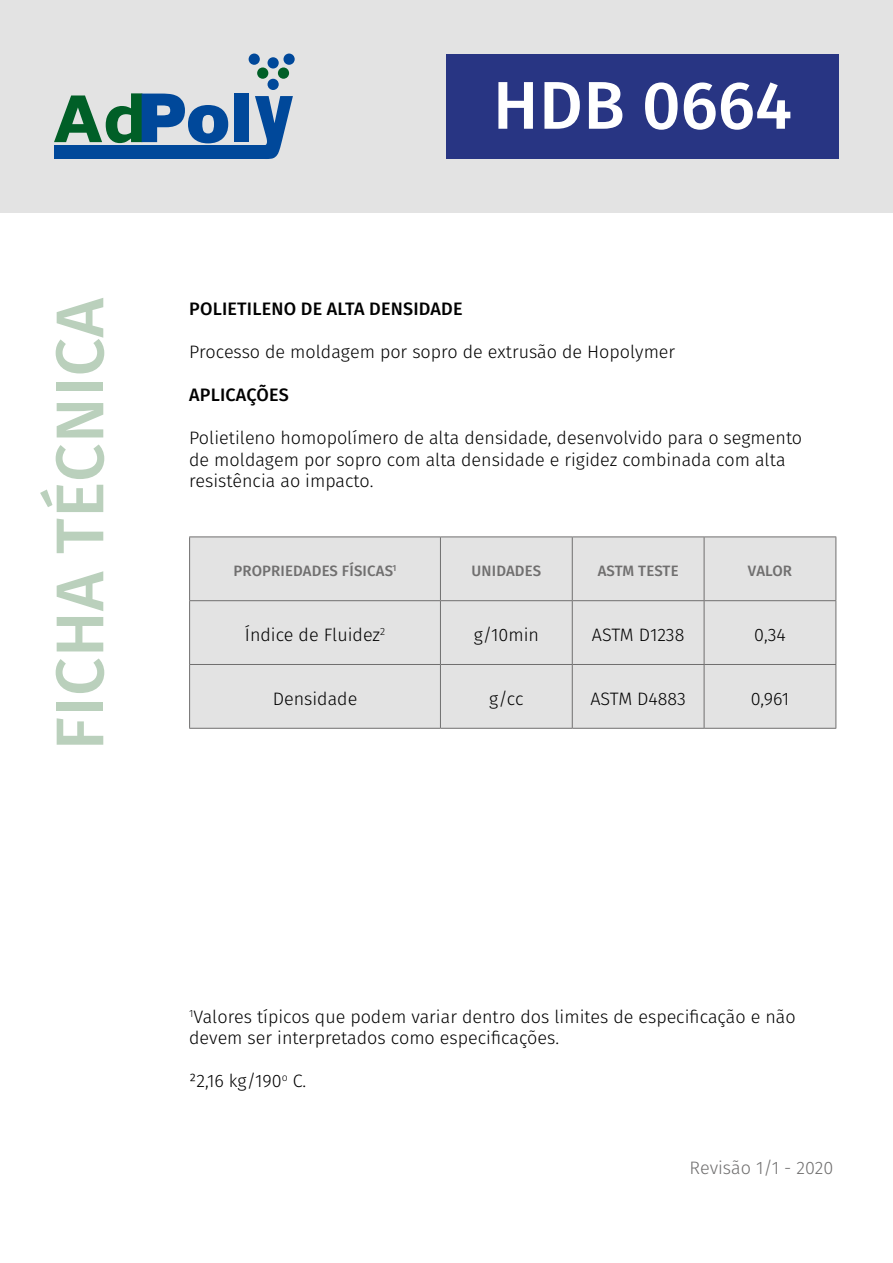
<style>
.page{position:relative;width:893px;height:1263px;background:#fff}
.page>*{position:absolute;margin:0;border:0;box-sizing:border-box;transform-origin:0 0}
.t1{font:500 67.5px "Fira Sans";letter-spacing:.01em;color:#bad0bc}
.t2{font:500 67.5px "Fira Sans";color:#fff}
.t3{font:300 18px/21.6px "Fira Sans";color:#000}
.t4{font:500 18px "Fira Sans";letter-spacing:.01em;color:#000}
.t5{font:300 18px "Fira Sans";color:#706f6f}
.t6{font:500 15px "Fira Sans";letter-spacing:.01em;color:#706f6f}
</style>
<div class="page">
<div style="left:0;top:0;width:893px;height:213px;background:#e3e3e3"></div>
<svg style="left:54px;top:93px;width:174px;height:50px"></svg>
<div style="left:234px;top:94px;width:15px;height:48px;background:#00489a"></div>
<div style="left:54px;top:145px;width:212px;height:14px;background:#00489a"></div>
<svg style="left:255px;top:96px;width:38px;height:63px"></svg>
<div style="left:268px;top:79px;width:11px;height:11px;background:#00489a;border-radius:50%"></div>
<div style="left:257px;top:67px;width:11px;height:12px;background:#005f27;border-radius:50%"></div>
<div style="left:278px;top:67px;width:11px;height:12px;background:#005f27;border-radius:50%"></div>
<div style="left:249px;top:54px;width:11px;height:11px;background:#00489a;border-radius:50%"></div>
<div style="left:283px;top:54px;width:12px;height:11px;background:#00489a;border-radius:50%"></div>
<div style="left:268px;top:57px;width:11px;height:12px;background:#00489a;border-radius:50%"></div>
<div style="left:190px;top:537px;width:645px;height:191px;background:#e3e3e3"></div>
<hr style="left:189px;top:536px;width:251px;height:1px;background:#706f6f">
<hr style="left:189px;top:537px;width:1px;height:63px;background:#706f6f">
<hr style="left:440px;top:536px;width:132px;height:1px;background:#706f6f">
<hr style="left:440px;top:537px;width:1px;height:63px;background:#706f6f">
<hr style="left:572px;top:536px;width:132px;height:1px;background:#706f6f">
<hr style="left:572px;top:537px;width:1px;height:63px;background:#706f6f">
<hr style="left:704px;top:536px;width:132px;height:1px;background:#706f6f">
<hr style="left:704px;top:537px;width:1px;height:63px;background:#706f6f">
<hr style="left:835px;top:537px;width:1px;height:63px;background:#706f6f">
<hr style="left:189px;top:600px;width:251px;height:1px;background:#706f6f">
<hr style="left:189px;top:601px;width:1px;height:63px;background:#706f6f">
<hr style="left:440px;top:600px;width:132px;height:1px;background:#706f6f">
<hr style="left:440px;top:601px;width:1px;height:63px;background:#706f6f">
<hr style="left:572px;top:600px;width:132px;height:1px;background:#706f6f">
<hr style="left:572px;top:601px;width:1px;height:63px;background:#706f6f">
<hr style="left:704px;top:600px;width:132px;height:1px;background:#706f6f">
<hr style="left:704px;top:601px;width:1px;height:63px;background:#706f6f">
<hr style="left:835px;top:601px;width:1px;height:63px;background:#706f6f">
<hr style="left:189px;top:664px;width:251px;height:1px;background:#706f6f">
<hr style="left:189px;top:665px;width:1px;height:63px;background:#706f6f">
<hr style="left:440px;top:664px;width:132px;height:1px;background:#706f6f">
<hr style="left:440px;top:665px;width:1px;height:63px;background:#706f6f">
<hr style="left:572px;top:664px;width:132px;height:1px;background:#706f6f">
<hr style="left:572px;top:665px;width:1px;height:63px;background:#706f6f">
<hr style="left:704px;top:664px;width:132px;height:1px;background:#706f6f">
<hr style="left:704px;top:665px;width:1px;height:63px;background:#706f6f">
<hr style="left:835px;top:665px;width:1px;height:63px;background:#706f6f">
<hr style="left:189px;top:728px;width:251px;height:1px;background:#706f6f">
<hr style="left:440px;top:728px;width:132px;height:1px;background:#706f6f">
<hr style="left:572px;top:728px;width:132px;height:1px;background:#706f6f">
<hr style="left:704px;top:728px;width:132px;height:1px;background:#706f6f">
<div style="left:446px;top:54px;width:393px;height:104px;background:#283583"></div>
<h1 class="t1" style="left:26px;top:750px;width:454px;rotate:-90deg">FICHA TÉCNICA</h1>
<h1 class="t2" style="left:493px;top:51px;width:301px">HDB 0664</h1>
<p class="t4" style="left:189px;top:294px;width:275px">POLIETILENO DE ALTA DENSIDADE</p>
<p class="t3" style="left:189px;top:340px;width:488px">Processo de moldagem por sopro de extrusão de Hopolymer</p>
<p class="t4" style="left:189px;top:380px;width:101px">APLICAÇÕES</p>
<p class="t3" style="left:189px;top:427px;width:614px">Polietileno homopolímero de alta densidade, desenvolvido para o segmento de moldagem por sopro com alta densidade e rigidez combinada com alta resistência ao impacto.</p>
<p class="t6" style="left:234px;top:558px;width:165px">PROPRIEDADES FÍSICAS<sup>1</sup></p>
<p class="t6" style="left:472px;top:558px;width:71px">UNIDADES</p>
<p class="t6" style="left:598px;top:558px;width:82px">ASTM TESTE</p>
<p class="t6" style="left:748px;top:558px;width:46px">VALOR</p>
<p class="t3" style="left:245px;top:624px;width:142px">Índice de Fluidez<sup>2</sup></p>
<p class="t3" style="left:474px;top:624px;width:67px">g/10min</p>
<p class="t3" style="left:592px;top:624px;width:94px">ASTM D1238</p>
<p class="t3" style="left:754px;top:624px;width:33px">0,34</p>
<p class="t3" style="left:273px;top:687px;width:86px">Densidade</p>
<p class="t3" style="left:489px;top:687px;width:36px">g/cc</p>
<p class="t3" style="left:590px;top:687px;width:97px">ASTM D4883</p>
<p class="t3" style="left:751px;top:687px;width:40px">0,961</p>
<p class="t3" style="left:189px;top:1005px;width:608px"><sup>1</sup>Valores típicos que podem variar dentro dos limites de especificação e não devem ser interpretados como especificações.</p>
<p class="t3" style="left:189px;top:1070px;width:119px">²2,16 kg/190<sup>o</sup> C.</p>
<p class="t5" style="left:690px;top:1154px;width:145px">Revisão 1/1 - 2020</p>
</div>
